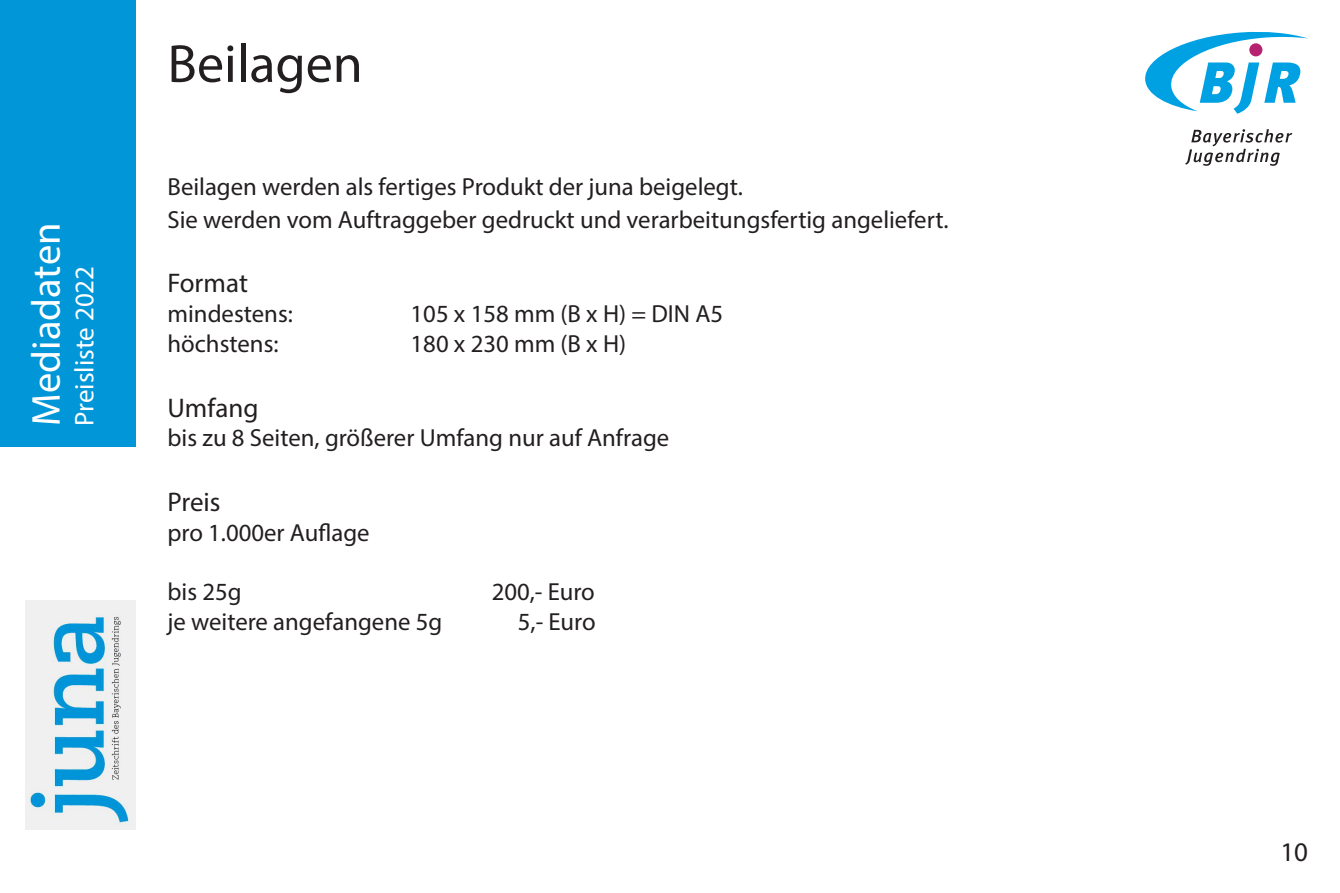
<style>
.page{position:relative;width:1340px;height:893px;background:#fff}
.page>*{position:absolute;margin:0;border:0;box-sizing:border-box;transform-origin:0 0}
.t1{font:54px "Myriad Pro";color:#231f20}
.t2{font:40.5px "Myriad Pro";color:#fff}
.t3{font:27px "Myriad Pro";color:#231f20}
.t4{font:27px "Myriad Pro";color:#fff}
.t5{font:24.75px "Myriad Pro";color:#231f20}
</style>
<div class="page">
<div style="left:0;top:0;width:136px;height:446px;background:#0096d7"></div>
<img style="left:26px;top:601px;width:110px;height:228px">
<svg style="left:1145px;top:32px;width:162px;height:82px"></svg>
<div style="left:1249px;top:43px;width:13px;height:13px;background:#b62270;border-radius:50%"></div>
<svg style="left:1185px;top:129px;width:107px;height:37px"></svg>
<h2 class="t2" style="left:21px;top:426px;width:205px;rotate:-90deg">Mediadaten</h2>
<p class="t4" style="left:68px;top:426px;width:161px;rotate:-90deg">Preisliste 2022</p>
<p class="t1" style="left:167px;top:30px;width:197px">Beilagen</p>
<p class="t5" style="left:167px;top:172px;width:577px">Beilagen werden als fertiges Produkt der juna beigelegt.</p>
<p class="t5" style="left:167px;top:204px;width:782px">Sie werden vom Auftraggeber gedruckt und verarbeitungsfertig angeliefert.</p>
<p class="t3" style="left:167px;top:267px;width:82px">Format</p>
<p class="t5" style="left:167px;top:298px;width:127px">mindestens:</p>
<p class="t5" style="left:410px;top:298px;width:314px">105 x 158 mm (B x H) = DIN A5</p>
<p class="t5" style="left:167px;top:328px;width:113px">höchstens:</p>
<p class="t5" style="left:410px;top:328px;width:217px">180 x 230 mm (B x H)</p>
<p class="t3" style="left:167px;top:391px;width:92px">Umfang</p>
<p class="t5" style="left:167px;top:423px;width:503px">bis zu 8 Seiten, größerer Umfang nur auf Anfrage</p>
<p class="t3" style="left:167px;top:485px;width:55px">Preis</p>
<p class="t5" style="left:167px;top:517px;width:204px">pro 1.000er Auflage</p>
<p class="t5" style="left:167px;top:577px;width:76px">bis 25g</p>
<p class="t5" style="left:491px;top:577px;width:105px">200,- Euro</p>
<p class="t5" style="left:167px;top:606px;width:276px">je weitere angefangene 5g</p>
<p class="t5" style="left:518px;top:606px;width:79px">5,- Euro</p>
<p class="t3" style="left:1280px;top:835px;width:29px">10</p>
</div>
